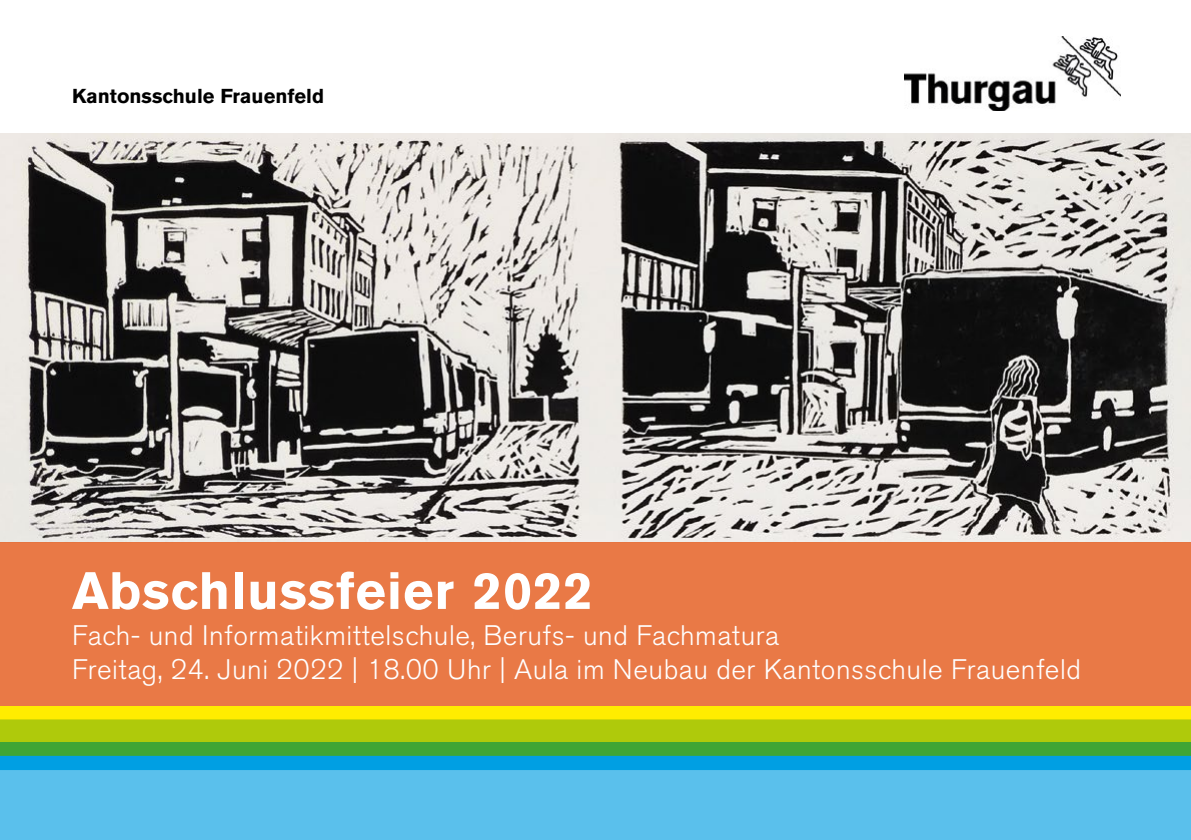
<style>
.page{position:relative;width:1191px;height:840px;background:#fff}
.page>*{position:absolute;margin:0;border:0;box-sizing:border-box;transform-origin:0 0}
.t1{font:700 52px "Akzidenz Grotesk BQ";letter-spacing:.02em;color:#fff}
.t2{font:300 28px/33.6px "Akzidenz Grotesk BQ";letter-spacing:.02em;color:#fff}
.t3{font:700 20px "Akzidenz Grotesk BQ";color:#000}
</style>
<div class="page">
<img style="left:904px;top:37px;width:216px;height:74px">
<img style="left:0;top:133px;width:1191px;height:409px">
<div style="left:0;top:769px;width:1191px;height:70px;background:#5ac0ec"></div>
<div style="left:0;top:705px;width:1191px;height:14px;background:#ffed00"></div>
<div style="left:0;top:719px;width:1191px;height:22px;background:#afca0b"></div>
<div style="left:0;top:741px;width:1191px;height:14px;background:#3fa535"></div>
<svg style="left:0;top:755px;width:1191px;height:14px;background:#039fd8"></svg>
<div style="left:0;top:542px;width:1191px;height:163px;background:#e97946"></div>
<p class="t3" style="left:72px;top:84px;width:254px">Kantonsschule Frauenfeld</p>
<h1 class="t1" style="left:72px;top:560px;width:522px">Abschlussfeier 2022</h1>
<p class="t2" style="left:72px;top:618px;width:1010px">Fach- und Informatikmittelschule, Berufs- und Fachmatura<br>Freitag, 24. Juni 2022 | 18.00 Uhr | Aula im Neubau der Kantonsschule Frauenfeld</p>
</div>
